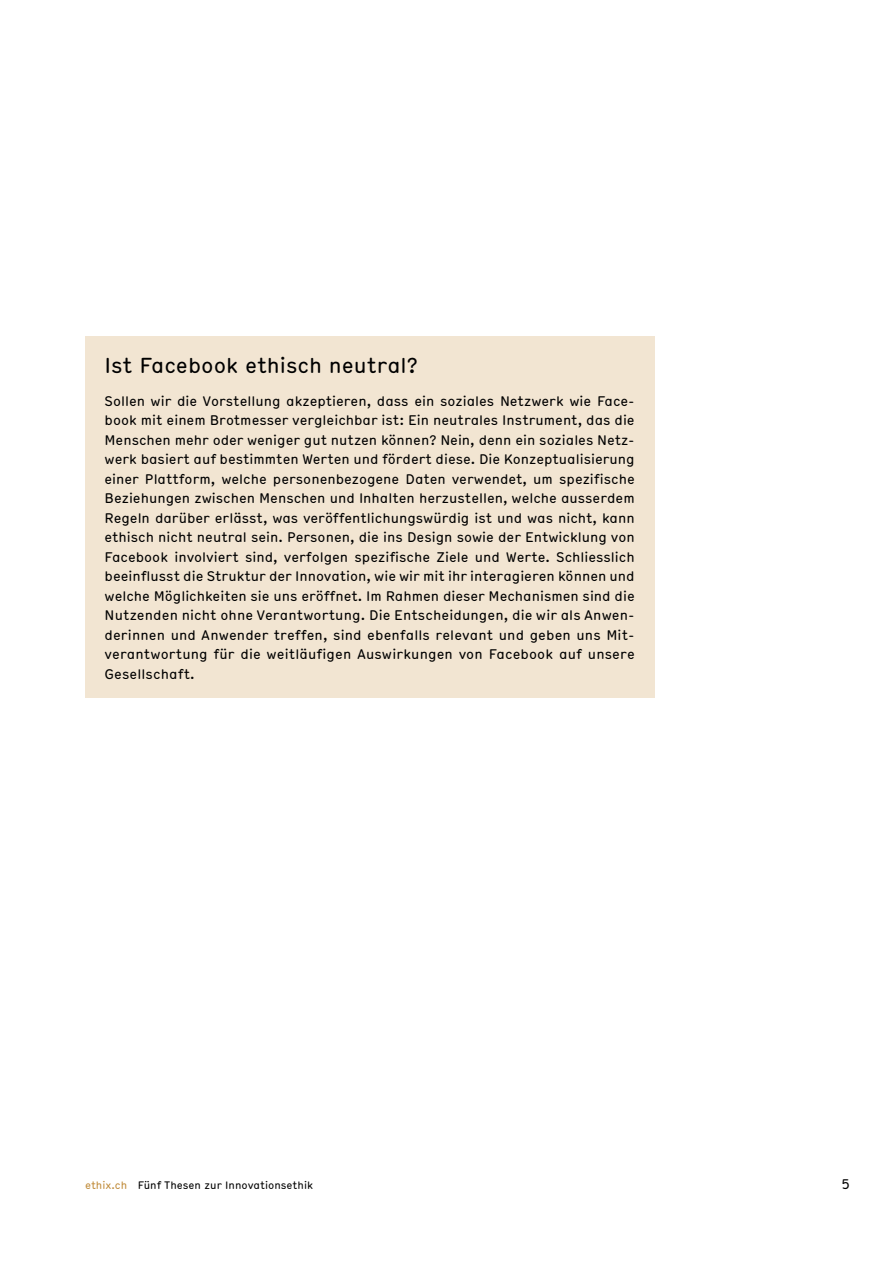
<style>
.page{position:relative;width:893px;height:1263px;background:#fff}
.page>*{position:absolute;margin:0;border:0;box-sizing:border-box;transform-origin:0 0}
.t1{font:condensed 21px "Hermes";color:#000}
.t2{font:condensed 13.5px/19.5px "Hermes";letter-spacing:.01em;color:#000;text-align:justify}
.t3{font:condensed 10.5px "Hermes";color:#000}
.s1{color:#c08b39}
</style>
<div class="page">
<div style="left:85px;top:337px;width:569px;height:361px;background:#f2e5d2"></div>
<h1 class="t1" style="left:105px;top:349px;width:315px">Ist Facebook ethisch neutral?</h1>
<p class="t2" style="left:105px;top:390px;width:532px">Sollen wir die Vorstellung akzeptieren, dass ein soziales Netzwerk wie Face&shy;book mit einem Brotmesser vergleichbar ist: Ein neutrales Instrument, das die Menschen mehr oder weniger gut nutzen können? Nein, denn ein soziales Netz&shy;werk basiert auf bestimmten Werten und fördert diese. Die Konzeptualisierung einer Plattform, welche personenbezogene Daten verwendet, um spezifische Beziehungen zwischen Menschen und Inhalten herzustellen, welche ausserdem Regeln darüber erlässt, was veröffentlichungswürdig ist und was nicht, kann ethisch nicht neutral sein. Personen, die ins Design sowie der Entwicklung von Facebook involviert sind, verfolgen spezifische Ziele und Werte. Schliesslich beeinflusst die Struktur der Innovation, wie wir mit ihr interagieren können und welche Möglichkeiten sie uns eröffnet. Im Rahmen dieser Mechanismen sind die Nutzenden nicht ohne Verantwortung. Die Entscheidungen, die wir als Anwen&shy;derinnen und Anwender treffen, sind ebenfalls relevant und geben uns Mit&shy;verantwortung für die weitläufigen Auswirkungen von Facebook auf unsere Gesellschaft.</p>
<p class="t3" style="left:85px;top:1177px;width:230px"><span class="s1">ethix.ch</span> Fünf Thesen zur Innovationsethik</p>
<p class="t2" style="left:841px;top:1173px;width:11px">5</p>
</div>
